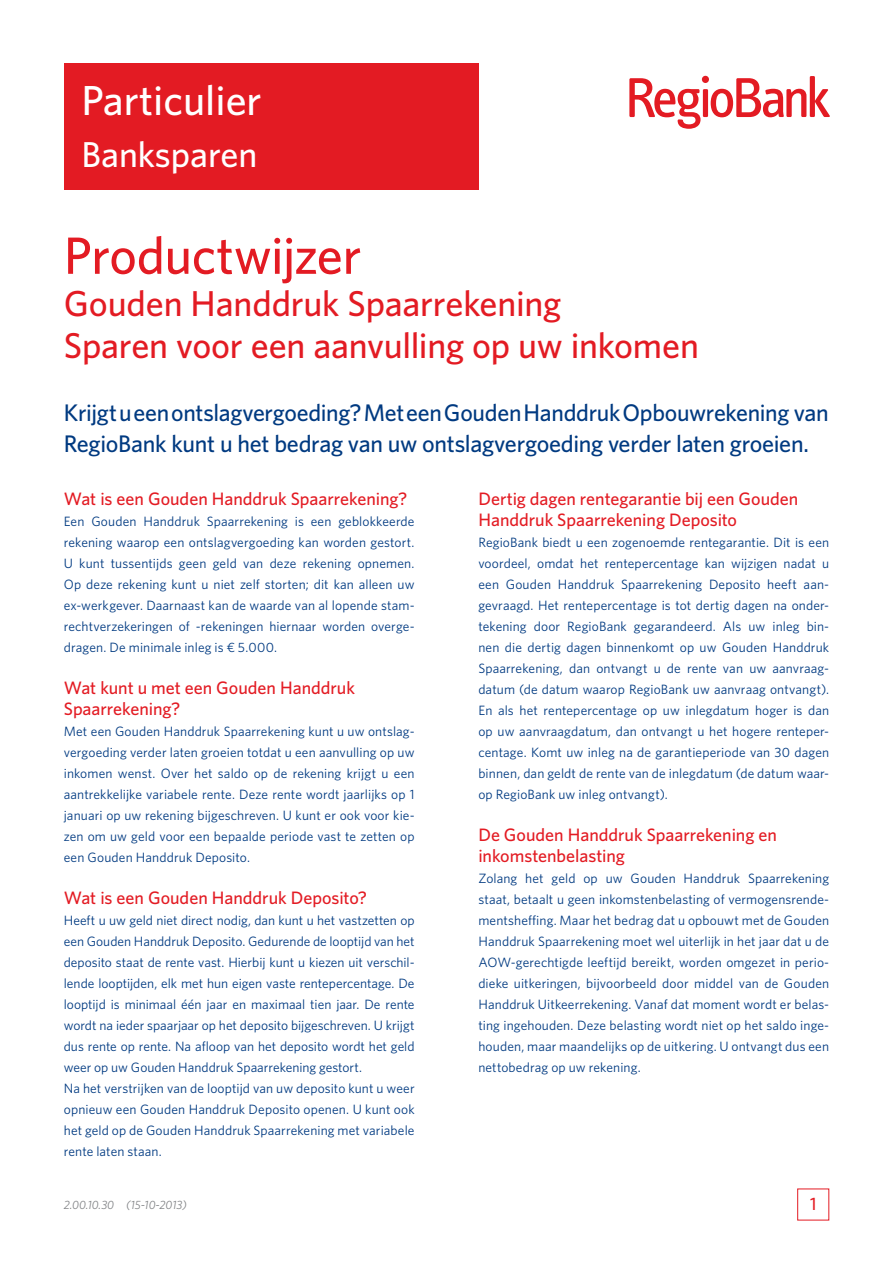
<style>
.page{position:relative;width:893px;height:1263px;background:#fff}
.page>*{position:absolute;margin:0;border:0;box-sizing:border-box;transform-origin:0 0}
.t1{font:500 52.5px "Whitney";letter-spacing:-.01em;color:#e31b23}
.t2{font:500 42px "Whitney";color:#fff}
.t3{font:500 36px/42px "Whitney";letter-spacing:-.005em;color:#e31b23}
.t4{font:500 36px "Whitney";color:#fff}
.t5{font:500 24px/31.5px "Whitney";letter-spacing:-.015em;color:#013a81}
.t6{font:500 18px/21px "Whitney";color:#e31b23}
.t7{font:13.5px/21px "Whitney";letter-spacing:.005em;color:#013a81;text-align:justify}
.t8{font:italic 12px "Whitney";color:#808285}
</style>
<div class="page">
<div style="left:64px;top:64px;width:415px;height:126px;background:#e31b23"></div>
<svg style="left:629px;top:76px;width:201px;height:53px"></svg>
<h2 class="t2" style="left:81px;top:72px;width:182px">Particulier</h2>
<h3 class="t4" style="left:81px;top:131px;width:177px">Banksparen</h3>
<h1 class="t1" style="left:64px;top:221px;width:299px">Productwijzer</h1>
<h3 class="t3" style="left:64px;top:282px;width:637px">Gouden Handdruk Spaarrekening<br>Sparen voor een aanvulling op uw inkomen</h3>
<h3 class="t5" style="left:64px;top:396px;width:766px">Krijgt u een ontslagvergoeding? Met een Gouden Handdruk Opbouwrekening van<br>RegioBank kunt u het bedrag van uw ontslagvergoeding verder laten groeien.</h3>
<h3 class="t6" style="left:64px;top:488px;width:345px">Wat is een Gouden Handdruk Spaarrekening?</h3>
<p class="t7" style="left:64px;top:510px;width:352px">Een Gouden Handdruk Spaarrekening is een geblokkeerde rekening waarop een ontslagvergoeding kan worden gestort.<br>U kunt tussentijds geen geld van deze rekening opnemen.<br>Op deze rekening kunt u niet zelf storten; dit kan alleen uw ex-werkgever. Daarnaast kan de waarde van al lopende stam&shy;rechtverzekeringen of -rekeningen hiernaar worden overge&shy;dragen. De minimale inleg is € 5.000.</p>
<h3 class="t6" style="left:64px;top:677px;width:293px">Wat kunt u met een Gouden Handdruk<br>Spaarrekening?</h3>
<p class="t7" style="left:64px;top:720px;width:352px">Met een Gouden Handdruk Spaarrekening kunt u uw ontslag&shy;vergoeding verder laten groeien totdat u een aanvulling op uw inkomen wenst. Over het saldo op de rekening krijgt u een aantrekkelijke variabele rente. Deze rente wordt jaarlijks op 1 januari op uw rekening bijgeschreven. U kunt er ook voor kie&shy;zen om uw geld voor een bepaalde periode vast te zetten op een Gouden Handdruk Deposito.</p>
<h3 class="t6" style="left:64px;top:887px;width:305px">Wat is een Gouden Handdruk Deposito?</h3>
<p class="t7" style="left:64px;top:909px;width:352px;text-align:left">Heeft u uw geld niet direct nodig, dan kunt u het vastzetten op een Gouden Handdruk Deposito. Gedurende de looptijd van het deposito staat de rente vast. Hierbij kunt u kiezen uit verschil&shy;lende looptijden, elk met hun eigen vaste rentepercentage. De looptijd is minimaal één jaar en maximaal tien jaar. De rente wordt na ieder spaarjaar op het deposito bijgeschreven. U krijgt dus rente op rente. Na afloop van het deposito wordt het geld weer op uw Gouden Handdruk Spaarrekening gestort.<br>Na het verstrijken van de looptijd van uw deposito kunt u weer opnieuw een Gouden Handdruk Deposito openen. U kunt ook het geld op de Gouden Handdruk Spaarrekening met variabele rente laten staan.</p>
<h3 class="t6" style="left:478px;top:488px;width:321px">Dertig dagen rentegarantie bij een Gouden<br>Handdruk Spaarrekening Deposito</h3>
<p class="t7" style="left:478px;top:531px;width:352px;text-align:left">RegioBank biedt u een zogenoemde rentegarantie. Dit is een voordeel, omdat het rentepercentage kan wijzigen nadat u een Gouden Handdruk Spaarrekening Deposito heeft aan&shy;gevraagd. Het rentepercentage is tot dertig dagen na onder&shy;tekening door RegioBank gegarandeerd. Als uw inleg bin&shy;nen die dertig dagen binnenkomt op uw Gouden Handdruk Spaarrekening, dan ontvangt u de rente van uw aanvraag&shy;datum (de datum waarop RegioBank uw aanvraag ontvangt).<br>En als het rentepercentage op uw inlegdatum hoger is dan op uw aanvraagdatum, dan ontvangt u het hogere renteper&shy;centage. Komt uw inleg na de garantieperiode van 30 dagen binnen, dan geldt de rente van de inlegdatum (de datum waar&shy;op RegioBank uw inleg ontvangt).</p>
<h3 class="t6" style="left:478px;top:824px;width:300px">De Gouden Handdruk Spaarrekening en inkomstenbelasting</h3>
<p class="t7" style="left:478px;top:867px;width:352px">Zolang het geld op uw Gouden Handdruk Spaarrekening staat, betaalt u geen inkomstenbelasting of vermogensrende&shy;mentsheffing. Maar het bedrag dat u opbouwt met de Gouden Handdruk Spaarrekening moet wel uiterlijk in het jaar dat u de AOW-gerechtigde leeftijd bereikt, worden omgezet in perio&shy;dieke uitkeringen, bijvoorbeeld door middel van de Gouden Handdruk Uitkeerrekening. Vanaf dat moment wordt er belas&shy;ting ingehouden. Deze belasting wordt niet op het saldo inge&shy;houden, maar maandelijks op de uitkering. U ontvangt dus een nettobedrag op uw rekening.</p>
<p class="t8" style="left:64px;top:1197px;width:125px">2.00.10.30 (15-10-2013)</p>
<h3 class="t6" style="left:810px;top:1193px;width:8px">1</h3>
</div>
